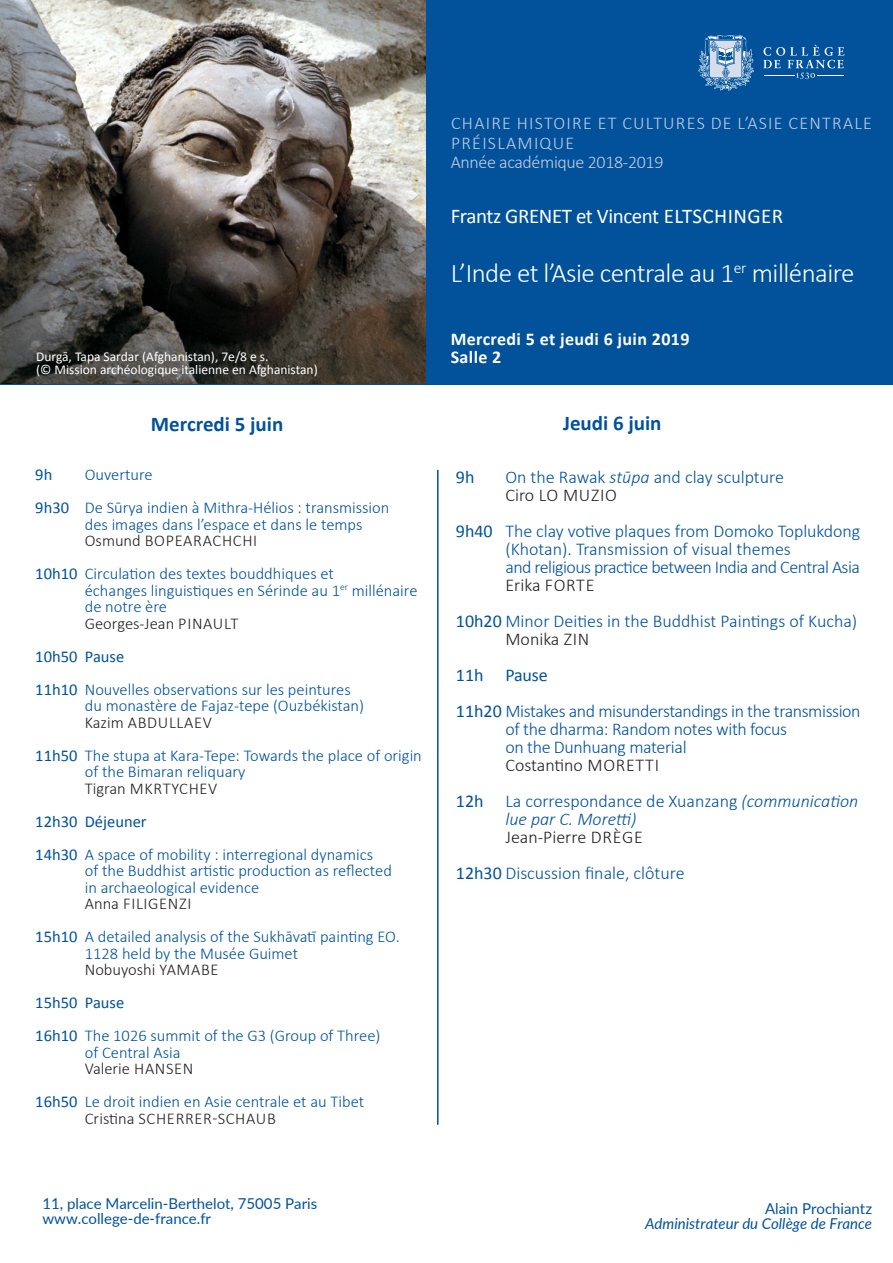
<style>
.page{position:relative;width:893px;height:1263px;background:#fff}
.page>*{position:absolute;margin:0;border:0;box-sizing:border-box;transform-origin:0 0}
.t1{font:300 27px "Calibri";letter-spacing:-.02em;color:#fff}
.t2{font:21px "Calibri";letter-spacing:-.02em;color:#fff}
.t3{font:700 21px "Calibri";color:#01529a}
.t4{font:300 18px/18px "Calibri";letter-spacing:-.02em;color:#01529a}
.t5{font:300 18px "Calibri";color:#01529a}
.t6{font:italic 300 18px/18px "Calibri";color:#01529a}
.t7{font:300 18px/19.5px "Calibri";letter-spacing:.07em;color:#c3cbe4}
.t8{font:300 18px "Calibri";color:#231f20}
.t9{font:700 18px "Calibri";letter-spacing:.02em;color:#fff}
.t10{font:300 18px "Calibri";letter-spacing:-.02em;color:#c3cbe4}
.t11{font:300 18px "Calibri";letter-spacing:.025em;color:#231f20}
.t12{font:18px "Calibri";letter-spacing:-.01em;color:#01529a}
.t13{font:300 16.5px/16.5px "Calibri";color:#01529a}
.t14{font:300 16.5px "Calibri";letter-spacing:.04em;color:#231f20}
.t15{font:300 16.5px "Calibri";color:#231f20}
.t16{font:16.5px "Calibri";color:#01529a}
.Style_de_paragraphe{font:15px "Lato";color:#01529a}
.Style_de_paragraphe-2{font:italic 15px "Lato";color:#01529a}
.bodie_cours{font:13.5px "Calibri";color:#fff}
.s1{font-weight:400}
.s2{font-style:italic}
.s3{font-weight:400;font-style:normal}
.s4{font-style:normal}
</style>
<div class="page">
<div style="left:0;top:0;width:893px;height:385px;background:#01529a"></div>
<img style="left:0;top:0;width:425px;height:384px">
<svg style="left:763px;top:45px;width:81px;height:34px"></svg>
<svg style="left:698px;top:35px;width:56px;height:56px"></svg>
<hr style="left:437px;top:470px;width:2px;height:655px;background:#01529a">
<p class="t7" style="left:451px;top:112px;width:422px">CHAIRE HISTOIRE ET CULTURES DE L’ASIE CENTRALE<br>PRÉISLAMIQUE</p>
<p class="t10" style="left:451px;top:151px;width:214px">Année académique 2018-2019</p>
<p class="t2" style="left:451px;top:203px;width:334px">Frantz GRENET et Vincent ELTSCHINGER</p>
<p class="t1" style="left:451px;top:256px;width:405px">L’Inde et l’Asie centrale au 1<sup>er</sup> millénaire</p>
<p class="bodie_cours" style="left:36px;top:348px;width:234px">Durgā, Tapa Sardar (Afghanistan), 7e/8 e s.</p>
<p class="bodie_cours" style="left:36px;top:361px;width:283px">(© Mission archéologique italienne en Afghanistan)</p>
<p class="t9" style="left:451px;top:328px;width:240px">Mercredi 5 et jeudi 6 juin 2019</p>
<p class="t9" style="left:451px;top:346px;width:52px">Salle 2</p>
<p class="t3" style="left:151px;top:410px;width:134px">Mercredi 5 juin</p>
<p class="t3" style="left:563px;top:410px;width:100px">Jeudi 6 juin</p>
<p class="t16" style="left:35px;top:464px;width:19px">9h</p>
<p class="t13" style="left:85px;top:466px;width:69px">Ouverture</p>
<p class="t13" style="left:85px;top:499px;width:306px;text-indent:-50px"><span class="s1">9h30</span> De Sūrya indien à Mithra-Hélios : transmission des images dans l’espace et dans le temps</p>
<p class="t14" style="left:85px;top:530px;width:174px">Osmund BOPEARACHCHI</p>
<p class="t13" style="left:85px;top:565px;width:334px;text-indent:-50px"><span class="s1">10h10</span> Circulation des textes bouddhiques et<br>échanges linguistiques en Sérinde au 1<sup>er</sup> millénaire de notre ère</p>
<p class="t15" style="left:85px;top:613px;width:155px">Georges-Jean PINAULT</p>
<p class="t16" style="left:35px;top:646px;width:90px">10h50 Pause</p>
<p class="t13" style="left:35px;top:680px;width:317px"><span class="s1">11h10</span> Nouvelles observations sur les peintures</p>
<p class="t13" style="left:85px;top:697px;width:281px">du monastère de Fajaz-tepe (Ouzbékistan)</p>
<p class="t14" style="left:85px;top:712px;width:129px">Kazim ABDULLAEV</p>
<p class="t13" style="left:85px;top:746px;width:339px;text-indent:-50px"><span class="s1">11h50</span> The stupa at Kara-Tepe: Towards the place of origin of the Bimaran reliquary</p>
<p class="t14" style="left:85px;top:778px;width:134px">Tigran MKRTYCHEV</p>
<p class="t16" style="left:35px;top:811px;width:113px">12h30 Déjeuner</p>
<p class="t13" style="left:35px;top:845px;width:339px"><span class="s1">14h30</span> A space of mobility : interregional dynamics</p>
<p class="t13" style="left:85px;top:862px;width:309px">of the Buddhist artistic production as reflected</p>
<p class="t13" style="left:85px;top:878px;width:176px">in archaeological evidence</p>
<p class="t14" style="left:85px;top:893px;width:108px">Anna FILIGENZI</p>
<p class="t13" style="left:85px;top:928px;width:316px;text-indent:-50px"><span class="s1">15h10</span> A detailed analysis of the Sukhāvatī painting EO.<br>1128 held by the Musée Guimet</p>
<p class="t15" style="left:85px;top:959px;width:135px">Nobuyoshi YAMABE</p>
<p class="t16" style="left:35px;top:992px;width:90px">15h50 Pause</p>
<p class="t13" style="left:35px;top:1027px;width:347px"><span class="s1">16h10</span> The 1026 summit of the G3 (Group of Three)</p>
<p class="t13" style="left:85px;top:1043px;width:97px">of Central Asia</p>
<p class="t15" style="left:85px;top:1058px;width:110px">Valerie HANSEN</p>
<p class="t13" style="left:35px;top:1093px;width:330px"><span class="s1">16h50</span> Le droit indien en Asie centrale et au Tibet</p>
<p class="t14" style="left:85px;top:1108px;width:192px">Cristina SCHERRER-SCHAUB</p>
<p class="t12" style="left:456px;top:465px;width:20px">9h</p>
<p class="t5" style="left:505px;top:465px;width:280px">On the Rawak <span class="s2">stūpa</span> and clay sculpture</p>
<p class="t11" style="left:505px;top:483px;width:113px">Ciro LO MUZIO</p>
<p class="t4" style="left:505px;top:521px;width:356px;text-indent:-50px"><span class="s1">9h40</span> The clay votive plaques from Domoko Toplukdong (Khotan). Transmission of visual themes</p>
<p class="t4" style="left:505px;top:557px;width:356px">and religious practice between India and Central Asia</p>
<p class="t8" style="left:505px;top:573px;width:91px">Erika FORTE</p>
<p class="t5" style="left:456px;top:609px;width:403px"><span class="s1">10h20</span> Minor Deities in the Buddhist Paintings of Kucha)</p>
<p class="t8" style="left:505px;top:627px;width:86px">Monika ZIN</p>
<p class="t12" style="left:456px;top:663px;width:93px">11h Pause</p>
<p class="t4" style="left:505px;top:701px;width:357px;text-indent:-50px"><span class="s1">11h20</span> Mistakes and misunderstandings in the transmission of the dharma: Random notes with focus</p>
<p class="t4" style="left:505px;top:737px;width:183px">on the Dunhuang material</p>
<p class="t8" style="left:505px;top:753px;width:155px">Costantino MORETTI</p>
<p class="t6" style="left:505px;top:791px;width:354px;text-indent:-50px"><span class="s3">12h</span> <span class="s4">La correspondance de Xuanzang</span> (communication lue par C. Moretti)</p>
<p class="t8" style="left:505px;top:825px;width:139px">Jean-Pierre DRÈGE</p>
<p class="t5" style="left:456px;top:861px;width:230px"><span class="s1">12h30</span> Discussion finale, clôture</p>
<p class="Style_de_paragraphe" style="left:43px;top:1193px;width:276px">11, place Marcelin-Berthelot, 75005 Paris</p>
<p class="Style_de_paragraphe" style="left:43px;top:1208px;width:170px">www.college-de-france.fr</p>
<p class="Style_de_paragraphe" style="left:765px;top:1198px;width:109px">Alain Prochiantz</p>
<p class="Style_de_paragraphe-2" style="left:645px;top:1213px;width:228px">Administrateur du Collège de France</p>
</div>
